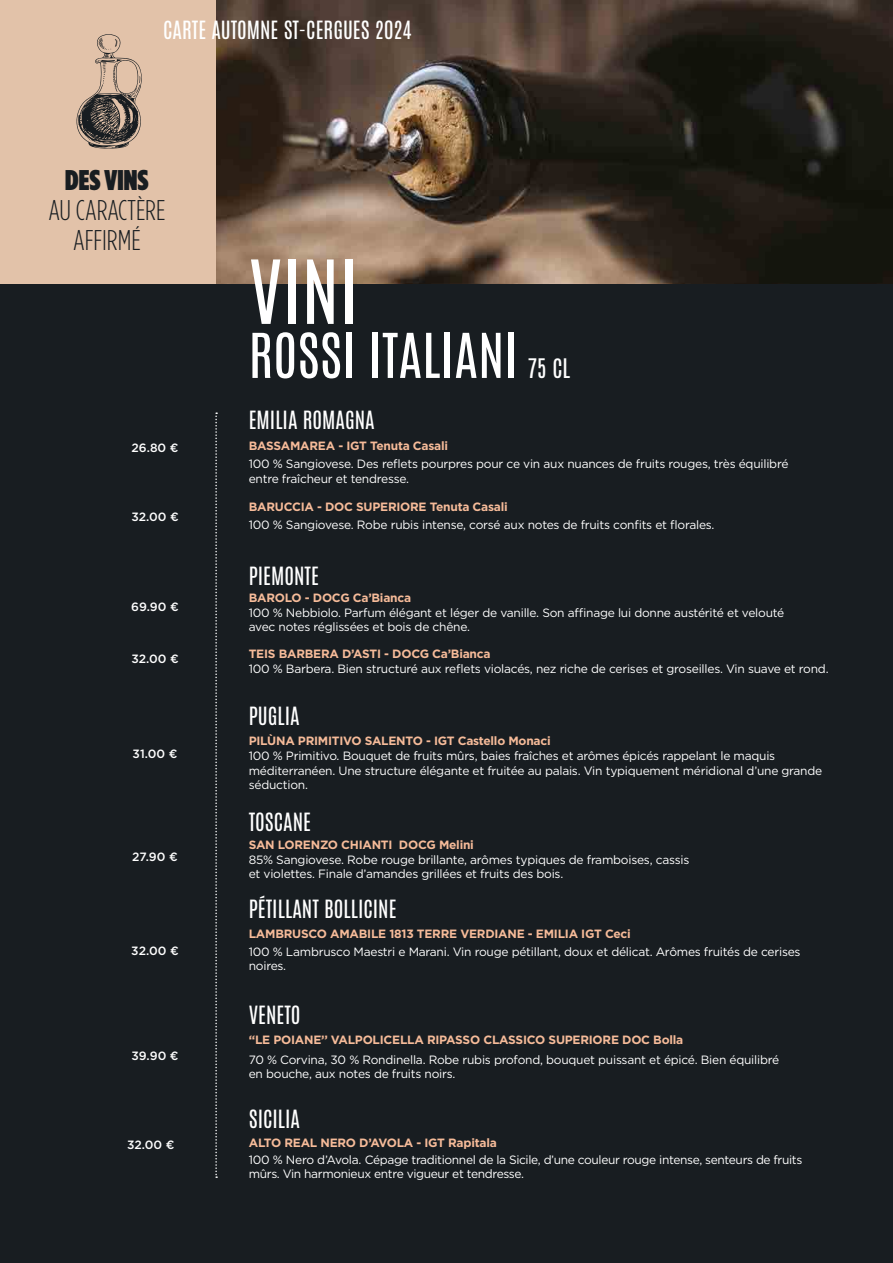
<style>
.page{position:relative;width:893px;height:1263px;background:#181d21}
.page>*{position:absolute;margin:0;border:0;box-sizing:border-box;transform-origin:0 0}
.t1{font:75px "Antonio";color:#fff}
.t2{font:52.5px "Antonio";color:#fff}
.t3{font:300 28.5px/30px "Gotham Condensed";color:#181d21;text-align:center}
.t4{font:900 28.5px "Gotham Condensed";color:#181d21}
.t5{font:22.5px "Antonio";color:#fff}
.t6{font:21px "Antonio";color:#fff}
.t7{font:12px/14.4px "Gotham";letter-spacing:-.02em;color:#fff}
.t8{font:700 12px "Gotham";letter-spacing:-.02em;color:#f6bb99}
.t9{font:500 12px "Gotham";color:#fff}
</style>
<div class="page">
<div style="left:0;top:0;width:217px;height:284px;background:#e2c2a9"></div>
<img style="left:216px;top:0;width:677px;height:284px">
<svg style="left:215px;top:412px;width:2px;height:766px"></svg>
<svg style="left:76px;top:34px;width:66px;height:115px"></svg>
<h3 class="t6" style="left:163px;top:14px;width:250px">CARTE AUTOMNE ST-CERGUES 2024</h3>
<h3 class="t4" style="left:65px;top:163px;width:85px">DES VINS</h3>
<h3 class="t3" style="left:48px;top:195px;width:119px">AU CARACTÈRE<br>AFFIRMÉ</h3>
<h1 class="t1" style="left:249px;top:237px;width:111px">VINI</h1>
<h2 class="t2" style="left:249px;top:317px;width:270px">ROSSI ITALIANI</h2>
<h3 class="t5" style="left:527px;top:352px;width:45px">75 CL</h3>
<h3 class="t6" style="left:249px;top:405px;width:127px">EMILIA ROMAGNA</h3>
<p class="t9" style="left:132px;top:440px;width:48px">26.80 €</p>
<p class="t8" style="left:249px;top:438px;width:201px">BASSAMAREA - IGT Tenuta Casali</p>
<p class="t7" style="left:249px;top:456px;width:541px">100 % Sangiovese. Des reflets pourpres pour ce vin aux nuances de fruits rouges, très équilibré entre fraîcheur et tendresse.</p>
<p class="t9" style="left:131px;top:509px;width:49px">32.00 €</p>
<p class="t8" style="left:249px;top:499px;width:261px">BARUCCIA - DOC SUPERIORE Tenuta Casali</p>
<p class="t7" style="left:249px;top:517px;width:467px">100 % Sangiovese. Robe rubis intense, corsé aux notes de fruits confits et florales.</p>
<h3 class="t6" style="left:249px;top:560px;width:72px">PIEMONTE</h3>
<p class="t9" style="left:131px;top:599px;width:49px">69.90 €</p>
<p class="t9" style="left:131px;top:651px;width:49px">32.00 €</p>
<p class="t8" style="left:249px;top:590px;width:164px">BAROLO - DOCG Ca’Bianca</p>
<p class="t7" style="left:249px;top:605px;width:537px">100 % Nebbiolo. Parfum élégant et léger de vanille. Son affinage lui donne austérité et velouté avec notes réglissées et bois de chêne.</p>
<p class="t7" style="left:249px;top:661px;width:581px">100 % Barbera. Bien structuré aux reflets violacés, nez riche de cerises et groseilles. Vin suave et rond.</p>
<p class="t8" style="left:249px;top:646px;width:243px">TEIS BARBERA D’ASTI - DOCG Ca’Bianca</p>
<h3 class="t6" style="left:249px;top:700px;width:52px">PUGLIA</h3>
<p class="t8" style="left:249px;top:732px;width:303px">PILÙNA PRIMITIVO SALENTO - IGT Castello Monaci</p>
<p class="t9" style="left:133px;top:746px;width:46px">31.00 €</p>
<p class="t7" style="left:249px;top:749px;width:575px">100 % Primitivo. Bouquet de fruits mûrs, baies fraîches et arômes épicés rappelant le maquis méditerranéen. Une structure élégante et fruitée au palais. Vin typiquement méridional d’une grande séduction.</p>
<h3 class="t6" style="left:249px;top:807px;width:64px">TOSCANE</h3>
<p class="t8" style="left:249px;top:836px;width:227px">SAN LORENZO CHIANTI DOCG Melini</p>
<p class="t9" style="left:132px;top:849px;width:47px">27.90 €</p>
<p class="t7" style="left:249px;top:852px;width:442px">85% Sangiovese. Robe rouge brillante, arômes typiques de framboises, cassis et violettes. Finale d’amandes grillées et fruits des bois.</p>
<h3 class="t6" style="left:249px;top:894px;width:149px">PÉTILLANT BOLLICINE</h3>
<p class="t8" style="left:249px;top:926px;width:384px">LAMBRUSCO AMABILE 1813 TERRE VERDIANE - EMILIA IGT Ceci</p>
<p class="t9" style="left:131px;top:943px;width:49px">32.00 €</p>
<p class="t7" style="left:249px;top:944px;width:553px">100 % Lambrusco Maestri e Marani. Vin rouge pétillant, doux et délicat. Arômes fruités de cerises noires.</p>
<h3 class="t6" style="left:249px;top:999px;width:53px">VENETO</h3>
<p class="t8" style="left:249px;top:1032px;width:436px">“LE POIANE’’ VALPOLICELLA RIPASSO CLASSICO SUPERIORE DOC Bolla</p>
<p class="t9" style="left:131px;top:1048px;width:49px">39.90 €</p>
<p class="t7" style="left:249px;top:1052px;width:532px">70 % Corvina, 30 % Rondinella. Robe rubis profond, bouquet puissant et épicé. Bien équilibré en bouche, aux notes de fruits noirs.</p>
<h3 class="t6" style="left:249px;top:1104px;width:53px">SICILIA</h3>
<p class="t9" style="left:127px;top:1137px;width:49px">32.00 €</p>
<p class="t8" style="left:249px;top:1134px;width:250px">ALTO REAL NERO D’AVOLA - IGT Rapitala</p>
<p class="t7" style="left:249px;top:1152px;width:555px">100 % Nero d’Avola. Cépage traditionnel de la Sicile, d’une couleur rouge intense, senteurs de fruits mûrs. Vin harmonieux entre vigueur et tendresse.</p>
</div>
